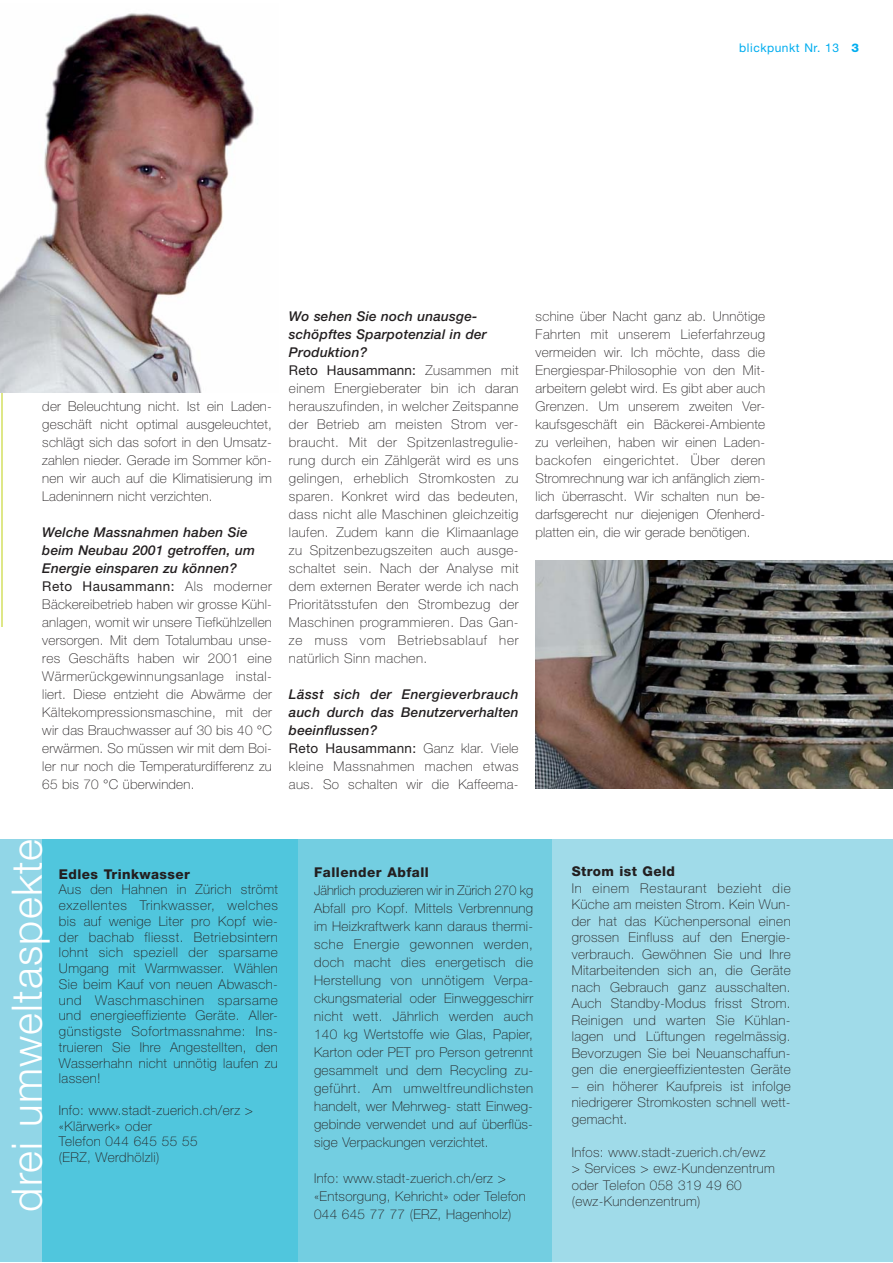
<style>
.page{position:relative;width:893px;height:1263px;background:#fff}
.page>*{position:absolute;margin:0;border:0;box-sizing:border-box;transform-origin:0 0}
.t1{font:300 42px "Helvetica Neue";letter-spacing:.03em;color:#fff}
.t2{font:100 13.5px/18px "Helvetica Neue";letter-spacing:.03em;color:#231f20;text-align:justify}
.t3{font:italic 500 13.5px/18px "Helvetica Neue";letter-spacing:.015em;color:#231f20}
.t4{font:800 13.5px "Helvetica Neue";letter-spacing:.03em;color:#231f20}
.t5{font:12px "Helvetica Neue";letter-spacing:.045em;color:#00adef}
.s1{font-weight:800}
.s2{font-weight:500;font-style:italic}
.s3{font-weight:400}
.s4{font-weight:400;font-style:normal}
.s5{font-weight:100;font-style:normal}
</style>
<div class="page">
<div style="left:297px;top:839px;width:256px;height:423px;background:#73cee1"></div>
<div style="left:1px;top:839px;width:57px;height:423px;background:#91d6e7"></div>
<div style="left:42px;top:839px;width:255px;height:423px;background:#50c6dd"></div>
<div style="left:553px;top:839px;width:340px;height:423px;background:#a0dbe9"></div>
<hr style="left:1px;top:298px;width:2px;height:329px;background:#dee787">
<img style="left:1px;top:13px;width:253px;height:380px">
<img style="left:536px;top:561px;width:357px;height:227px">
<p class="t5" style="left:739px;top:43px;width:121px">blickpunkt Nr. 13 <span class="s1">3</span></p>
<p class="t2" style="left:42px;top:398px;width:231px">der Beleuchtung nicht. Ist ein Laden&shy;geschäft nicht optimal ausgeleuchtet, schlägt sich das sofort in den Umsatz&shy;zahlen nieder. Gerade im Sommer kön&shy;nen wir auch auf die Klimatisierung im Ladeninnern nicht verzichten.</p>
<p class="t2" style="left:42px;top:524px;width:231px;text-align:left"><span class="s2">Welche Massnahmen haben Sie beim Neubau 2001 getroffen, um Energie einsparen zu können?<br></span><span class="s3">Reto Hausammann:</span> Als moderner Bäckereibetrieb haben wir grosse Kühl&shy;anlagen, womit wir unsere Tiefkühlzellen versorgen. Mit dem Totalumbau unse&shy;res Geschäfts haben wir 2001 eine Wärmerückgewinnungsanlage instal&shy;liert. Diese entzieht die Abwärme der Kältekompressionsmaschine, mit der wir das Brauchwasser auf 30 bis 40 °C erwärmen. So müssen wir mit dem Boi&shy;ler nur noch die Temperaturdifferenz zu 65 bis 70 °C überwinden.</p>
<p class="t2" style="left:289px;top:308px;width:231px;text-align:left"><span class="s2">Wo sehen Sie noch unausge&shy;schöpftes Sparpotenzial in der Produktion?<br></span><span class="s3">Reto Hausammann:</span> Zusammen mit einem Energieberater bin ich daran herauszufinden, in welcher Zeitspanne der Betrieb am meisten Strom ver&shy;braucht. Mit der Spitzenlastregulie&shy;rung durch ein Zählgerät wird es uns gelingen, erheblich Stromkosten zu sparen. Konkret wird das bedeuten, dass nicht alle Maschinen gleichzeitig laufen. Zudem kann die Klimaanlage zu Spitzenbezugszeiten auch ausge&shy;schaltet sein. Nach der Analyse mit dem externen Berater werde ich nach Prioritätsstufen den Strombezug der Maschinen programmieren. Das Gan&shy;ze muss vom Betriebsablauf her natürlich Sinn machen.</p>
<p class="t3" style="left:289px;top:686px;width:231px">Lässt sich der Energieverbrauch auch durch das Benutzerverhalten beeinflussen?<br><span class="s4">Reto Hausammann:</span> <span class="s5">Ganz klar. Viele kleine Massnahmen machen etwas aus. So schalten wir die Kaffeema-</span></p>
<p class="t2" style="left:536px;top:308px;width:231px">schine über Nacht ganz ab. Unnötige Fahrten mit unserem Lieferfahrzeug vermeiden wir. Ich möchte, dass die Energiespar-Philosophie von den Mit&shy;arbeitern gelebt wird. Es gibt aber auch Grenzen. Um unserem zweiten Ver&shy;kaufsgeschäft ein Bäckerei-Ambiente zu verleihen, haben wir einen Laden&shy;backofen eingerichtet. Über deren Stromrechnung war ich anfänglich ziem&shy;lich überrascht. Wir schalten nun be&shy;darfsgerecht nur diejenigen Ofenherd&shy;platten ein, die wir gerade benötigen.</p>
<h1 class="t1" style="left:12px;top:1211px;width:374px;rotate:-90deg">drei umweltaspekte</h1>
<p class="t4" style="left:59px;top:869px;width:132px">Edles Trinkwasser</p>
<p class="t2" style="left:59px;top:883px;width:221px;line-height:15.8px">Aus den Hahnen in Zürich strömt exzellentes Trinkwasser, welches bis auf wenige Liter pro Kopf wie&shy;der bachab fliesst. Betriebsintern lohnt sich speziell der sparsame Umgang mit Warmwasser. Wählen Sie beim Kauf von neuen Abwasch&shy;und Waschmaschinen sparsame und energieeffiziente Geräte. Aller&shy;günstigste Sofortmassnahme: Ins&shy;truieren Sie Ihre Angestellten, den Wasserhahn nicht unnötig laufen zu lassen!</p>
<p class="t2" style="left:59px;top:1103px;width:196px;line-height:15.8px;text-align:left">Info: www.stadt-zuerich.ch/erz &gt; «Klärwerk» oder<br>Telefon 044 645 55 55<br>(ERZ, Werdhölzli)</p>
<p class="t4" style="left:314px;top:867px;width:116px">Fallender Abfall</p>
<p class="t2" style="left:314px;top:882px;width:220px">Jährlich produzieren wir in Zürich 270 kg Abfall pro Kopf. Mittels Verbrennung im Heizkraftwerk kann daraus thermi&shy;sche Energie gewonnen werden, doch macht dies energetisch die Herstellung von unnötigem Verpa&shy;ckungsmaterial oder Einweggeschirr nicht wett. Jährlich werden auch 140 kg Wertstoffe wie Glas, Papier, Karton oder PET pro Person getrennt gesammelt und dem Recycling zu&shy;geführt. Am umweltfreundlichsten handelt, wer Mehrweg- statt Einweg&shy;gebinde verwendet und auf überflüs&shy;sige Verpackungen verzichtet.</p>
<p class="t2" style="left:314px;top:1170px;width:213px">Info: www.stadt-zuerich.ch/erz &gt; «Entsorgung, Kehricht» oder Telefon</p>
<p class="t2" style="left:314px;top:1206px;width:199px">044 645 77 77 (ERZ, Hagenholz)</p>
<p class="t4" style="left:572px;top:867px;width:105px">Strom ist Geld</p>
<p class="t2" style="left:572px;top:881px;width:221px;line-height:16.5px">In einem Restaurant bezieht die Küche am meisten Strom. Kein Wun&shy;der hat das Küchenpersonal einen grossen Einfluss auf den Energie&shy;verbrauch. Gewöhnen Sie und Ihre Mitarbeitenden sich an, die Geräte nach Gebrauch ganz ausschalten.<br>Auch Standby-Modus frisst Strom.<br>Reinigen und warten Sie Kühlan&shy;lagen und Lüftungen regelmässig.<br>Bevorzugen Sie bei Neuanschaffun&shy;gen die energieeffizientesten Geräte</p>
<p class="t2" style="left:572px;top:1079px;width:220px;line-height:16.5px">– ein höherer Kaufpreis ist infolge niedrigerer Stromkosten schnell wett&shy;gemacht.</p>
<p class="t2" style="left:572px;top:1145px;width:205px;line-height:16.5px;text-align:left">Infos: www.stadt-zuerich.ch/ewz &gt; Services &gt; ewz-Kundenzentrum oder Telefon 058 319 49 60 (ewz-Kundenzentrum)</p>
</div>
